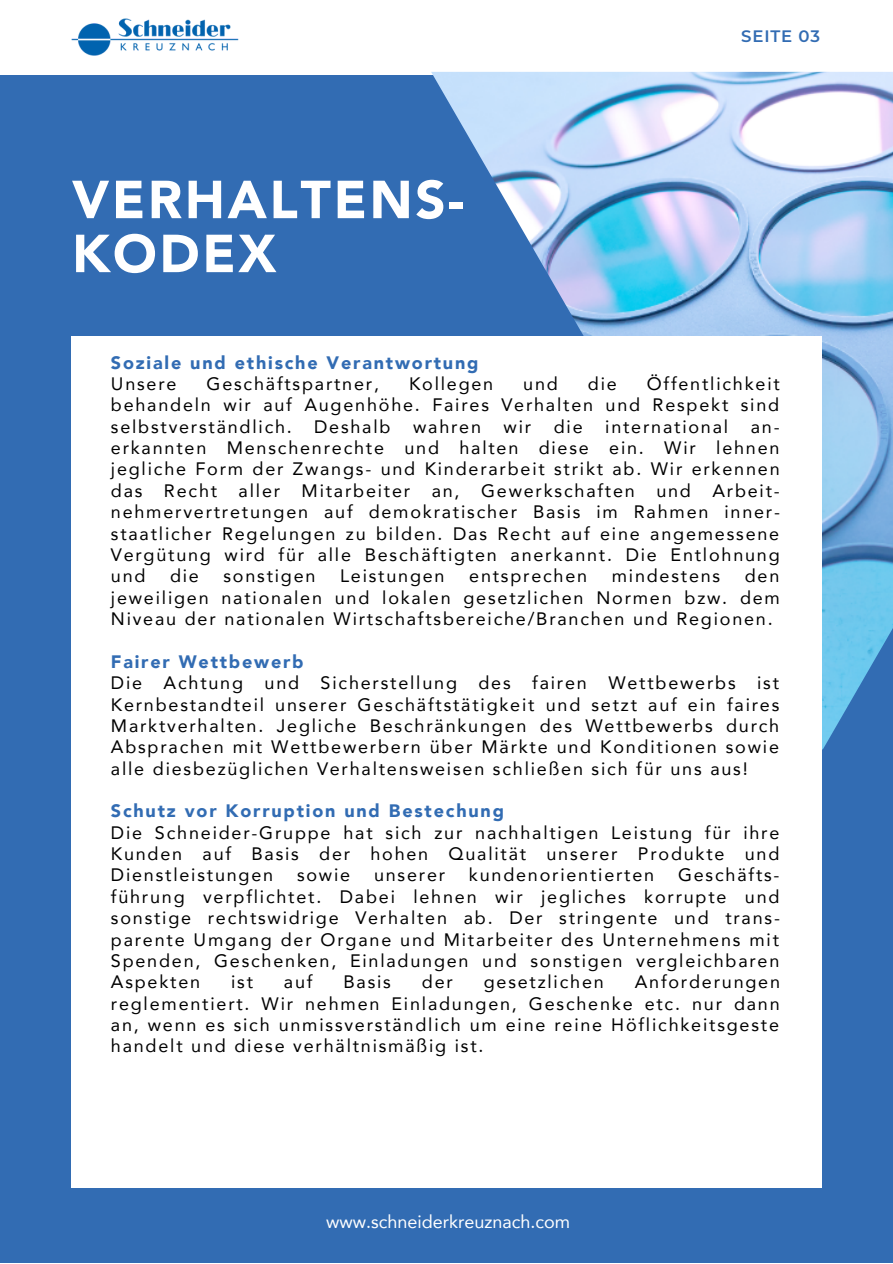
<style>
.page{position:relative;width:893px;height:1264px;background:#fff}
.page>*{position:absolute;margin:0;border:0;box-sizing:border-box;transform-origin:0 0}
.t1{font:900 52.95px/54px "Avenir LT Com";letter-spacing:.05em;color:#fff}
.t2{font:18px/21.3px "Avenir LT Com";letter-spacing:.1em;color:#000;text-align:justify}
.t3{font:900 18px "Avenir LT Com";letter-spacing:.1em;color:#326cb3}
.t4{font:18px "Avenir LT Com";color:#fff}
.t5{font:600 16.5px "Montserrat";letter-spacing:.05em;color:#326cb3}
</style>
<div class="page">
<div style="left:0;top:0;width:892px;height:1262px;background:#326cb3"></div>
<div style="left:0;top:0;width:892px;height:74px;background:#fff"></div>
<img style="left:431px;top:72px;width:461px;height:677px">
<div style="left:72px;top:336px;width:749px;height:851px;background:#fff"></div>
<img style="left:71px;top:18px;width:168px;height:38px">
<h1 class="t1" style="left:72px;top:178px;width:393px">VERHALTENS-<br>KODEX</h1>
<p class="t5" style="left:741px;top:26px;width:80px">SEITE 03</p>
<p class="t3" style="left:111px;top:355px;width:369px">Soziale und ethische Verantwortung</p>
<p class="t2" style="left:111px;top:375px;width:67px">Unsere</p>
<p class="t2" style="left:206px;top:375px;width:174px">Geschäftspartner,</p>
<p class="t2" style="left:409px;top:375px;width:86px">Kollegen</p>
<p class="t2" style="left:523px;top:375px;width:36px">und</p>
<p class="t2" style="left:588px;top:375px;width:30px">die</p>
<p class="t2" style="left:111px;top:375px;width:670px;text-indent:536px">Öffentlichkeit behandeln wir auf Augenhöhe. Faires Verhalten und Respekt sind selbstverständlich. Deshalb</p>
<p class="t2" style="left:413px;top:417px;width:69px">wahren</p>
<p class="t2" style="left:503px;top:417px;width:29px">wir</p>
<p class="t2" style="left:553px;top:417px;width:30px">die</p>
<p class="t2" style="left:605px;top:417px;width:124px">international</p>
<p class="t2" style="left:111px;top:417px;width:670px;text-indent:639px">an&shy;erkannten Menschenrechte und halten diese ein. Wir lehnen jegliche Form der Zwangs- und Kinderarbeit strikt ab. Wir erkennen das Recht aller Mitarbeiter an, Gewerkschaften und Arbeit&shy;nehmervertretungen auf demokratischer Basis im Rahmen inner&shy;staatlicher Regelungen zu bilden. Das Recht auf eine angemessene Vergütung wird für alle Beschäftigten anerkannt. Die Entlohnung und</p>
<p class="t2" style="left:111px;top:567px;width:670px;text-indent:634px">den jeweiligen nationalen und lokalen gesetzlichen Normen bzw. dem Niveau der nationalen Wirtschaftsbereiche/Branchen und Regionen.</p>
<p class="t3" style="left:111px;top:654px;width:194px">Fairer Wettbewerb</p>
<p class="t2" style="left:111px;top:674px;width:670px">Die Achtung und Sicherstellung des fairen Wettbewerbs ist Kernbestandteil unserer Geschäftstätigkeit und setzt auf ein faires Marktverhalten. Jegliche Beschränkungen des Wettbewerbs durch Absprachen mit Wettbewerbern über Märkte und Konditionen sowie alle diesbezüglichen Verhaltensweisen schließen sich für uns aus!</p>
<p class="t3" style="left:111px;top:803px;width:394px">Schutz vor Korruption und Bestechung</p>
<p class="t2" style="left:111px;top:823px;width:670px">Die Schneider-Gruppe hat sich zur nachhaltigen Leistung für ihre Kunden auf Basis der hohen Qualität unserer Produkte und Dienstleistungen</p>
<p class="t2" style="left:170px;top:567px;width:30px">die</p>
<p class="t2" style="left:223px;top:567px;width:94px">sonstigen</p>
<p class="t2" style="left:340px;top:567px;width:106px">Leistungen</p>
<p class="t2" style="left:469px;top:567px;width:119px">entsprechen</p>
<p class="t2" style="left:611px;top:567px;width:110px">mindestens</p>
<p class="t2" style="left:111px;top:866px;width:670px;text-indent:567px">Geschäfts&shy;führung verpflichtet. Dabei lehnen wir jegliches korrupte und sonstige rechtswidrige Verhalten ab. Der stringente und trans&shy;parente Umgang der Organe und Mitarbeiter des Unternehmens mit Spenden, Geschenken, Einladungen und sonstigen vergleichbaren Aspekten</p>
<p class="t2" style="left:297px;top:866px;width:55px">sowie</p>
<p class="t2" style="left:374px;top:866px;width:73px">unserer</p>
<p class="t2" style="left:469px;top:866px;width:187px">kundenorientierten</p>
<p class="t2" style="left:111px;top:973px;width:670px;text-indent:524px">Anforderungen reglementiert. Wir nehmen Einladungen, Geschenke etc. nur dann an, wenn es sich unmissverständlich um eine reine Höflichkeitsgeste handelt und diese verhältnismäßig ist.</p>
<p class="t2" style="left:231px;top:973px;width:23px">ist</p>
<p class="t2" style="left:284px;top:973px;width:30px">auf</p>
<p class="t2" style="left:343px;top:973px;width:49px">Basis</p>
<p class="t2" style="left:422px;top:973px;width:32px">der</p>
<p class="t2" style="left:483px;top:973px;width:122px">gesetzlichen</p>
<p class="t4" style="left:326px;top:1214px;width:245px">www.schneiderkreuznach.com</p>
</div>
